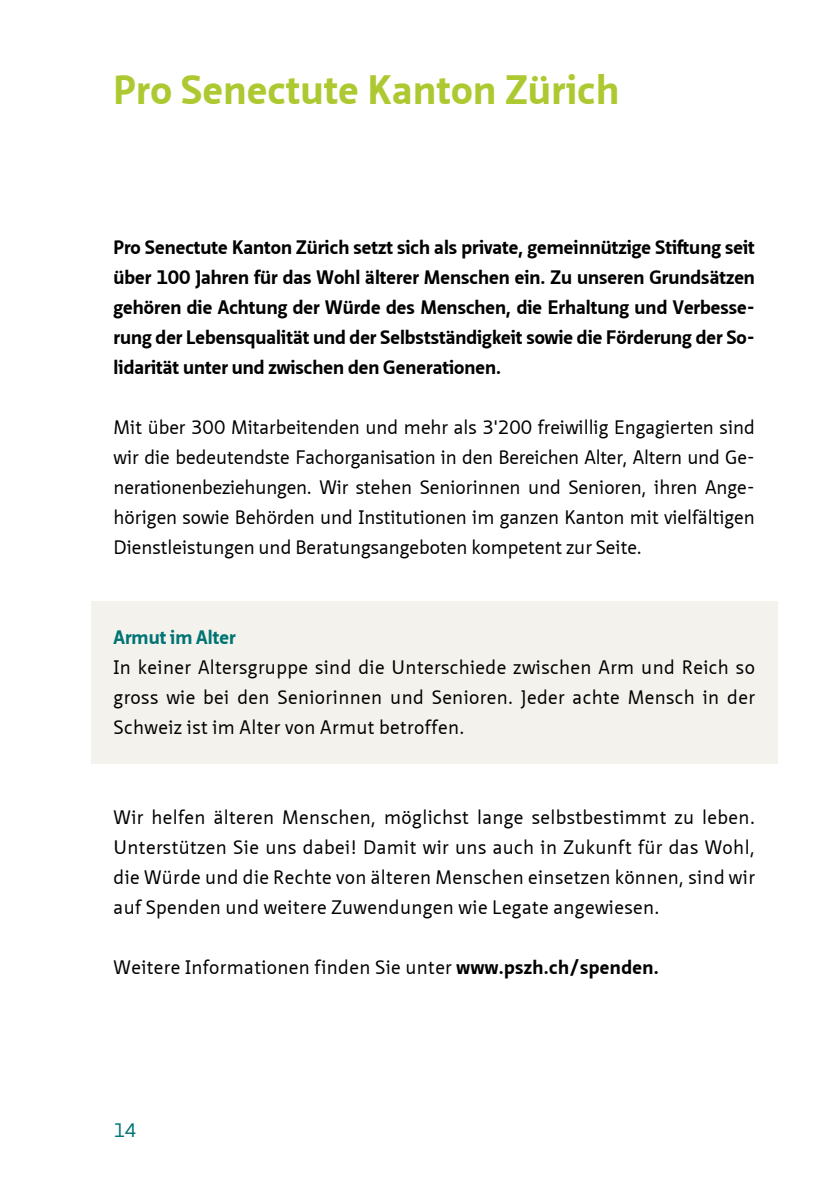
<style>
.page{position:relative;width:840px;height:1191px;background:#fff}
.page>*{position:absolute;margin:0;border:0;box-sizing:border-box;transform-origin:0 0}
.t1{font:700 40px "Neue Sans Pro";letter-spacing:.01em;color:#adc931}
.t2{font:19px/30px "Neue Sans Pro";letter-spacing:.02em;color:#000;text-align:justify}
.t3{font:700 19px/30px "Neue Sans Pro";color:#000;text-align:justify}
.t4{font:700 19px "Neue Sans Pro";color:#007474}
.t5{font:19px "Neue Sans Pro";color:#007474}
.s1{font-weight:700}
</style>
<div class="page">
<div style="left:91px;top:602px;width:686px;height:162px;background:#f3f2ed"></div>
<h1 class="t1" style="left:113px;top:64px;width:507px">Pro Senectute Kanton Zürich</h1>
<p class="t3" style="left:113px;top:232px;width:642px">Pro Senectute Kanton Zürich setzt sich als private, gemeinnützige Stiftung seit über 100 Jahren für das Wohl älterer Menschen ein. Zu unseren Grundsätzen gehören die Achtung der Würde des Menschen, die Erhaltung und Verbesse&shy;rung der Lebensqualität und der Selbstständigkeit sowie die Förderung der So&shy;lidarität unter und zwischen den Generationen.</p>
<p class="t2" style="left:113px;top:412px;width:642px">Mit über 300 Mitarbeitenden und mehr als 3'200 freiwillig Engagierten sind wir die bedeutendste Fachorganisation in den Bereichen Alter, Altern und Ge&shy;nerationenbeziehungen. Wir stehen Seniorinnen und Senioren, ihren Ange&shy;hörigen sowie Behörden und Institutionen im ganzen Kanton mit vielfältigen Dienstleistungen und Beratungsangeboten kompetent zur Seite.</p>
<p class="t4" style="left:113px;top:625px;width:123px">Armut im Alter</p>
<p class="t2" style="left:113px;top:652px;width:642px">In keiner Altersgruppe sind die Unterschiede zwischen Arm und Reich so gross wie bei den Seniorinnen und Senioren. Jeder achte Mensch in der Schweiz ist im Alter von Armut betroffen.</p>
<p class="t2" style="left:113px;top:802px;width:642px">Wir helfen älteren Menschen, möglichst lange selbstbestimmt zu leben.<br>Unterstützen Sie uns dabei! Damit wir uns auch in Zukunft für das Wohl, die Würde und die Rechte von älteren Menschen einsetzen können, sind wir auf Spenden und weitere Zuwendungen wie Legate angewiesen.</p>
<p class="t2" style="left:113px;top:952px;width:546px">Weitere Informationen finden Sie unter <span class="s1">www.pszh.ch/spenden.</span></p>
<p class="t5" style="left:113px;top:1117px;width:24px">14</p>
</div>
